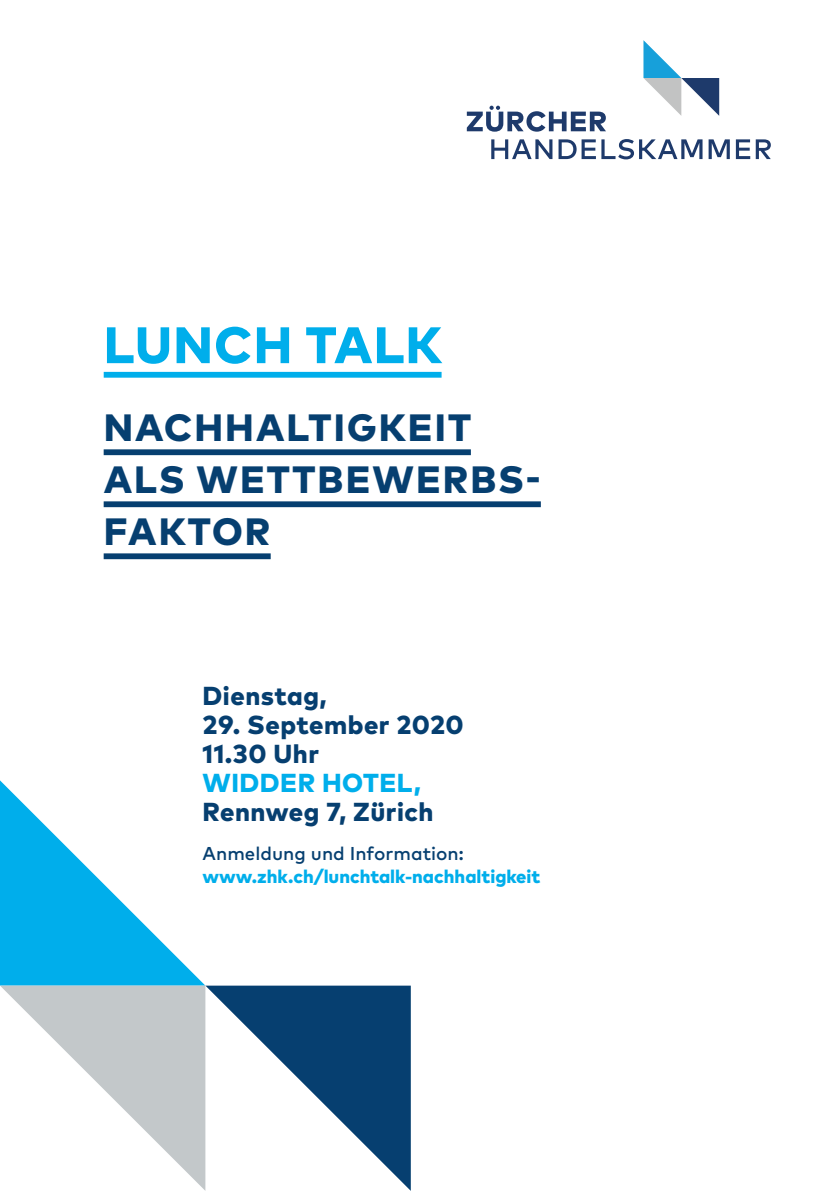
<style>
.page{position:relative;width:840px;height:1191px;background:#fff}
.page>*{position:absolute;margin:0;border:0;box-sizing:border-box;transform-origin:0 0}
.t1{font:800 51.2px "Mark Pro";letter-spacing:.025em;color:#00aeeb}
.t2{font:800 38px/52px "Mark Pro";letter-spacing:.055em;color:#063f70}
.t3{font:800 26px/29px "Mark Pro";letter-spacing:.02em;color:#063f70}
.t4{font:800 26px "Mark Pro";letter-spacing:.02em;color:#00aeeb}
.t5{font:800 18.6px "Mark Pro";color:#00aeeb}
.t6{font:500 18.6px "Mark Pro";color:#063f70}
</style>
<div class="page">
<svg style="left:0;top:780px;width:205px;height:205px;fill:#00aeeb"></svg>
<svg style="left:0;top:985px;width:205px;height:205px"></svg>
<svg style="left:205px;top:985px;width:205px;height:205px"></svg>
<div style="left:104px;top:372px;width:337px;height:6px;background:#00aeeb"></div>
<div style="left:104px;top:449px;width:366px;height:6px;background:#063f70"></div>
<div style="left:104px;top:501px;width:436px;height:6px;background:#063f70"></div>
<div style="left:104px;top:553px;width:166px;height:6px;background:#063f70"></div>
<svg style="left:643px;top:40px;width:75px;height:76px"></svg>
<svg style="left:491px;top:139px;width:61px;height:20px"></svg>
<svg style="left:558px;top:139px;width:37px;height:20px"></svg>
<svg style="left:601px;top:139px;width:101px;height:20px"></svg>
<svg style="left:708px;top:139px;width:21px;height:20px"></svg>
<svg style="left:735px;top:139px;width:14px;height:20px"></svg>
<svg style="left:755px;top:139px;width:15px;height:20px"></svg>
<svg style="left:466px;top:106px;width:139px;height:26px"></svg>
<h1 class="t1" style="left:104px;top:306px;width:339px">LUNCH TALK</h1>
<h2 class="t2" style="left:104px;top:398px;width:438px">NACHHALTIGKEIT<br>ALS WETTBEWERBS-<br>FAKTOR</h2>
<p class="t3" style="left:202px;top:679px;width:126px">Dienstag,</p>
<p class="t3" style="left:202px;top:708px;width:262px">29. September 2020<br>11.30 Uhr</p>
<p class="t4" style="left:202px;top:762px;width:220px">WIDDER HOTEL,</p>
<p class="t3" style="left:202px;top:795px;width:232px">Rennweg 7, Zürich</p>
<p class="t6" style="left:202px;top:839px;width:262px">Anmeldung und Information:</p>
<p class="t5" style="left:202px;top:862px;width:339px">www.zhk.ch/lunchtalk-nachhaltigkeit</p>
</div>
